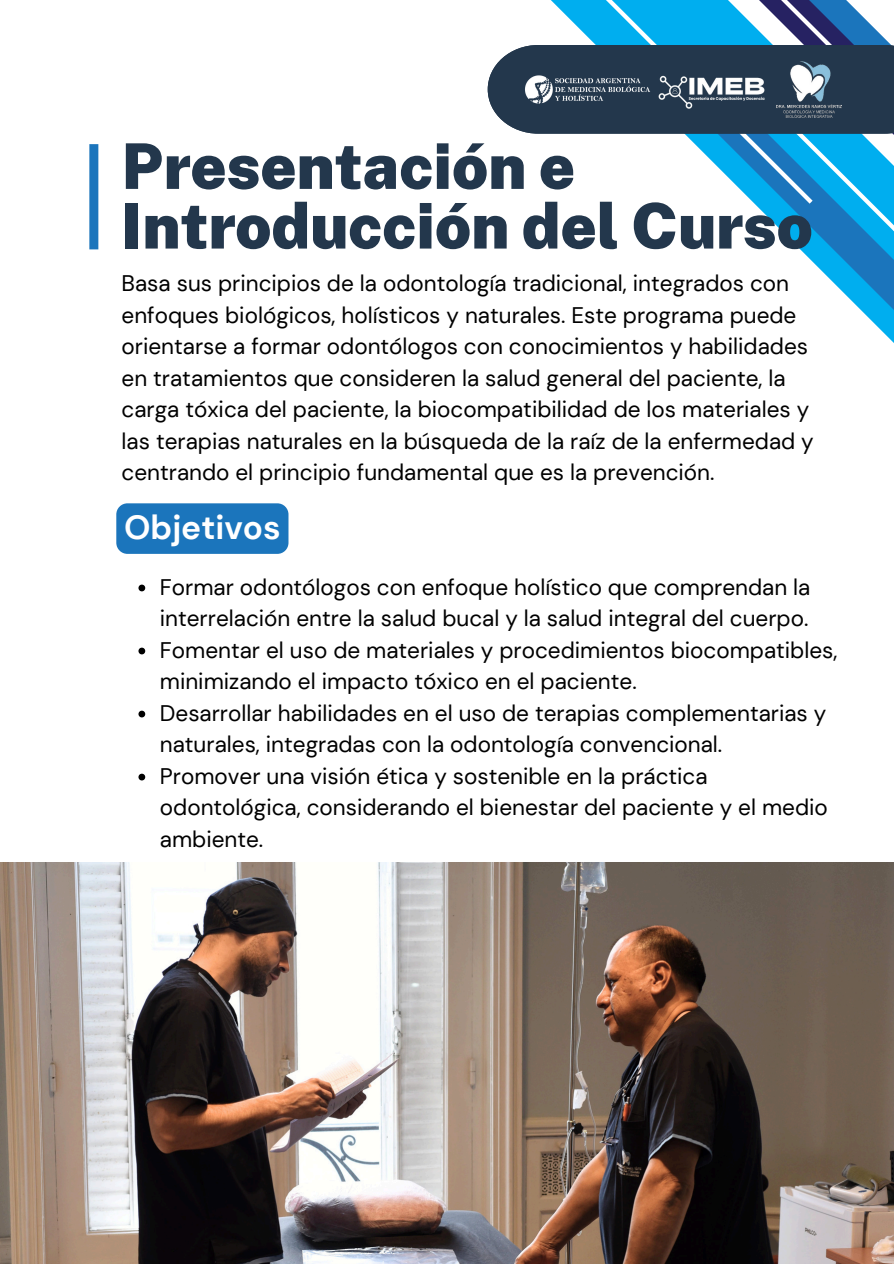
<style>
.page{position:relative;width:894px;height:1264px;background:#fff}
.page>*{position:absolute;margin:0;border:0;box-sizing:border-box;transform-origin:0 0}
.t1{font:900 63px/59.7px "Public Sans";color:#23374c}
.t2{font:700 33.45px "DM Sans";color:#fff}
.t3{font:22.5px/31.5px "DM Sans";color:#000}
</style>
<div class="page">
<svg style="left:794px;top:243px;width:99px;height:78px"></svg>
<div style="left:89px;top:144px;width:9px;height:105px;background:#1b75bc"></div>
<svg style="left:487px;top:0;width:406px;height:243px"></svg>
<img style="left:510px;top:35px;width:154px;height:109px">
<img style="left:649px;top:54px;width:124px;height:70px">
<img style="left:776px;top:61px;width:65px;height:57px">
<img style="left:0;top:862px;width:893px;height:401px">
<svg style="left:138px;top:584px;width:7px;height:7px"></svg>
<svg style="left:138px;top:647px;width:7px;height:7px"></svg>
<svg style="left:138px;top:710px;width:7px;height:7px"></svg>
<svg style="left:138px;top:773px;width:7px;height:7px"></svg>
<div style="left:116px;top:503px;width:172px;height:51px;background:#1b75bc;border-radius:11px"></div>
<p class="t1" style="left:121px;top:136px;width:692px">Presentación e<br>Introducción del Curso</p>
<p class="t3" style="left:121px;top:268px;width:693px">Basa sus principios de la odontología tradicional, integrados con enfoques biológicos, holísticos y naturales. Este programa puede orientarse a formar odontólogos con conocimientos y habilidades en tratamientos que consideren la salud general del paciente, la carga tóxica del paciente, la biocompatibilidad de los materiales y las terapias naturales en la búsqueda de la raíz de la enfermedad y centrando el principio fundamental que es la prevención.</p>
<p class="t2" style="left:124px;top:505px;width:158px">Objetivos</p>
<h2 class="t3" style="left:160px;top:571px;width:652px">Formar odontólogos con enfoque holístico que comprendan la interrelación entre la salud bucal y la salud integral del cuerpo.</h2>
<p class="t3" style="left:160px;top:634px;width:679px">Fomentar el uso de materiales y procedimientos biocompatibles, minimizando el impacto tóxico en el paciente.</p>
<p class="t3" style="left:160px;top:697px;width:667px">Desarrollar habilidades en el uso de terapias complementarias y naturales, integradas con la odontología convencional.</p>
<p class="t3" style="left:160px;top:760px;width:669px">Promover una visión ética y sostenible en la práctica odontológica, considerando el bienestar del paciente y el medio ambiente.</p>
</div>
